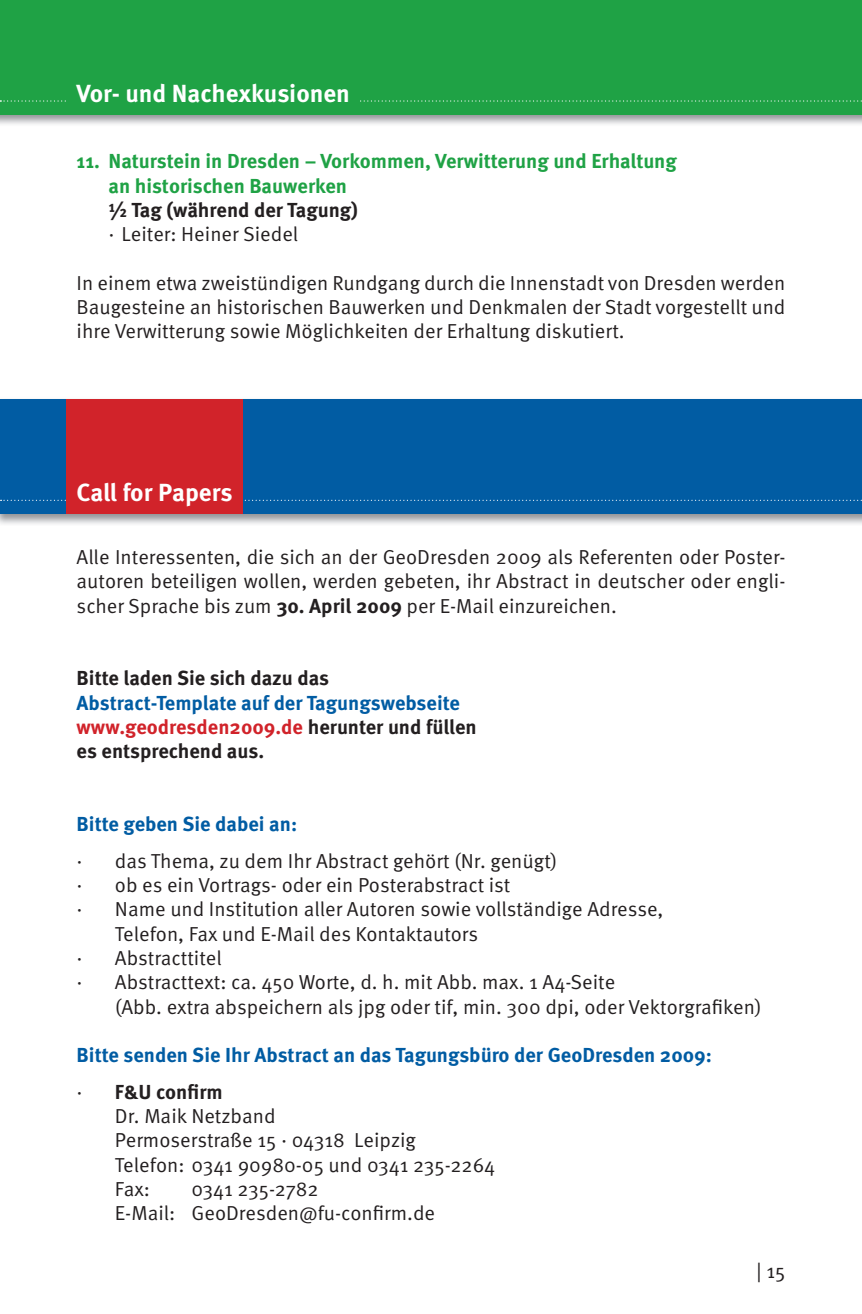
<style>
.page{position:relative;width:862px;height:1314px;background:#fff}
.page>*{position:absolute;margin:0;border:0;box-sizing:border-box;transform-origin:0 0}
.t1{font:700 24.75px "Meta Pro";color:#fff}
.t2{font:20.25px/24.3px "Meta Pro";color:#231f20;text-align:justify}
.t3{font:700 20.25px/24.3px "Meta Pro";color:#015ca3}
.t4{font:700 20.25px/24.3px "Meta Pro";color:#1fa245}
.t5{font:700 20.25px "Meta Pro";color:#231f20}
.s1{font-weight:700}
.s2{color:#d1232a}
.s3{color:#231f20}
.s4{font-weight:400;color:#231f20}
</style>
<div class="page">
<div style="left:0;top:0;width:861px;height:115px;background:#1fa245"></div>
<div style="left:0;top:399px;width:861px;height:115px;background:#015ca3"></div>
<svg style="left:1px;top:500px;width:860px;height:1px"></svg>
<div style="left:66px;top:399px;width:176px;height:115px;background:#d1232a"></div>
<svg style="left:0;top:100px;width:861px;height:2px"></svg>
<p class="t1" style="left:77px;top:83px;width:275px">Vor- und Nachexkusionen</p>
<p class="t4" style="left:108px;top:151px;width:569px;text-indent:-32px">11. Naturstein in Dresden – Vorkommen, Verwitterung und Erhaltung an historischen Bauwerken</p>
<p class="t5" style="left:108px;top:202px;width:250px">½ Tag (während der Tagung)</p>
<p class="t2" style="left:108px;top:224px;width:191px">· Leiter: Heiner Siedel</p>
<p class="t2" style="left:77px;top:272px;width:710px">In einem etwa zweistündigen Rundgang durch die Innenstadt von Dresden werden Baugesteine an historischen Bauwerken und Denkmalen der Stadt vorgestellt und ihre Verwitterung sowie Möglichkeiten der Erhaltung diskutiert.</p>
<p class="t1" style="left:77px;top:482px;width:157px">Call for Papers</p>
<p class="t2" style="left:77px;top:546px;width:710px">Alle Interessenten, die sich an der GeoDresden 2009 als Referenten oder Poster&shy;autoren beteiligen wollen, werden gebeten, ihr Abstract in deu tscher oder engli&shy;scher Sprache bis zum <span class="s1">30. April 2009</span> per E-Mail einzureichen.</p>
<p class="t5" style="left:77px;top:670px;width:254px">Bitte laden Sie sich dazu das</p>
<p class="t3" style="left:77px;top:692px;width:401px">Abstract-Template auf der Tagungswebseite <span class="s2">www.geodresden2009.de</span> <span class="s3">herunter und füllen es entsprechend aus.</span></p>
<p class="t3" style="left:77px;top:814px;width:222px">Bitte geben Sie dabei an:</p>
<p class="t2" style="left:77px;top:850px;width:482px">· das Thema, zu dem Ihr Abstract gehört (Nr. genügt)</p>
<p class="t2" style="left:77px;top:874px;width:435px">· ob es ein Vortrags- oder ein Posterabstract ist</p>
<p class="t2" style="left:77px;top:899px;width:588px">· Name und Institution aller Autoren sowie vollständige Adresse,</p>
<p class="t2" style="left:115px;top:923px;width:364px">Telefon, Fax und E-Mail des Kontaktautors</p>
<p class="t2" style="left:77px;top:947px;width:147px">· Abstracttitel</p>
<p class="t2" style="left:77px;top:971px;width:540px">· Abstracttext: ca. 450 Worte, d. h. mit Abb. max. 1 A4-Seite</p>
<p class="t2" style="left:115px;top:996px;width:647px">(Abb. extra abspeichern als jpg oder tif, min. 300 dpi, oder Vektorgrafiken)</p>
<p class="t3" style="left:77px;top:1038px;width:636px;line-height:36.4px">Bitte senden Sie Ihr Abstract an das Tagungsbüro der GeoDresden 2009: <span class="s4">·</span> <span class="s3">F&amp;U confirm</span></p>
<p class="t2" style="left:115px;top:1105px;width:381px;text-align:left">Dr. Maik Netzband<br>Permoserstraße 15 · 04318 Leipzig<br>Telefon: 0341 90980-05 und 0341 235-2264<br>Fax:</p>
<p class="t2" style="left:115px;top:1178px;width:321px;text-indent:76px">0341 235-2782<br>E-Mail: GeoDresden@fu-confirm.de</p>
<p class="t2" style="left:756px;top:1260px;width:30px">| 15</p>
</div>
